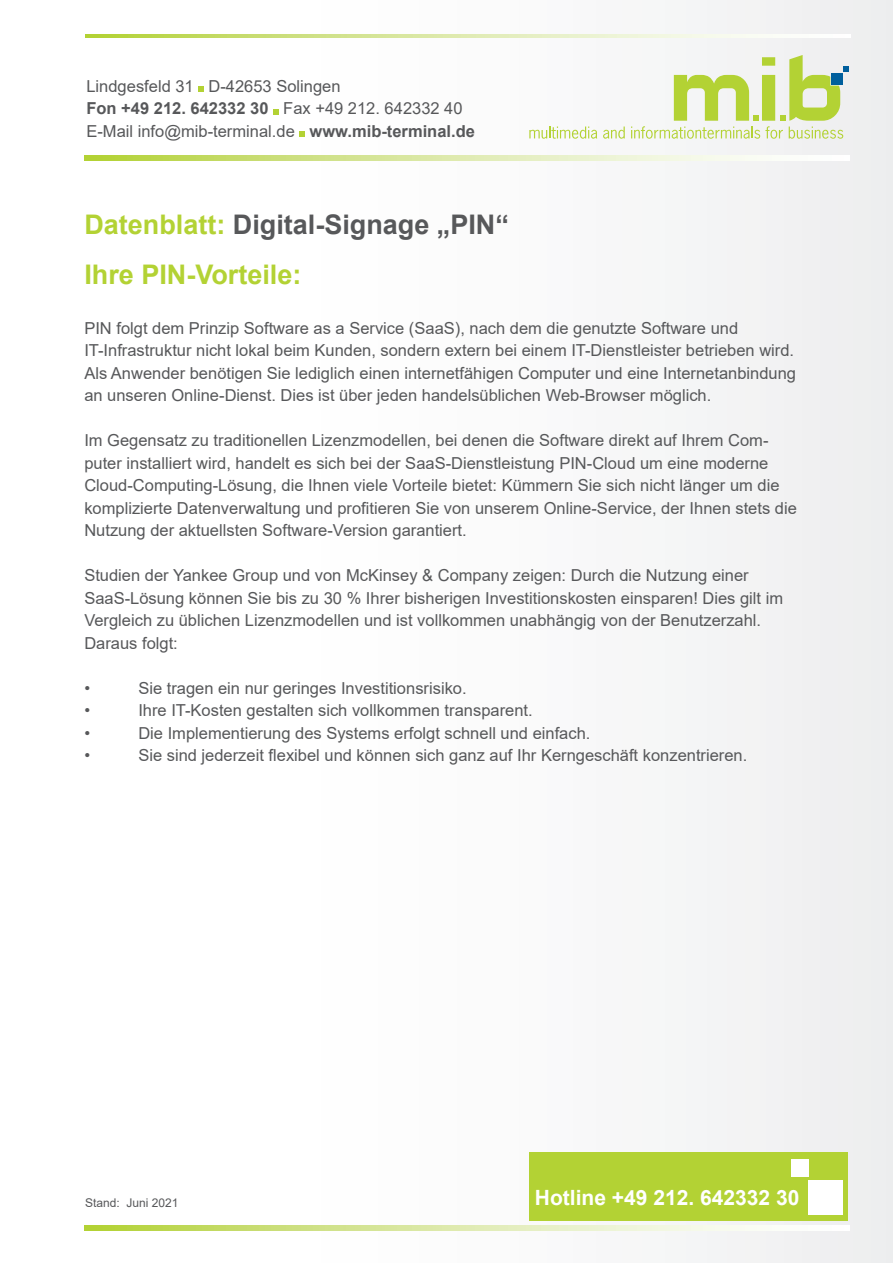
<style>
.page{position:relative;width:893px;height:1263px;background:#fff}
.page>*{position:absolute;margin:0;border:0;box-sizing:border-box;transform-origin:0 0}
.t1{font:700 27px/50.2px "Arial";color:#b3d234}
.t2{font:700 21px "Arial";color:#fff}
.t3{font:16.5px/22.5px "Arial";color:#57585a}
.t4{font:12px "Arial";color:#57585a}
.s1{font-weight:700}
.s2{color:#57585a}
</style>
<div class="page">
<div style="left:259px;top:0;width:634px;height:1263px;background:#f9f9fa"></div>
<svg style="left:529px;top:127px;width:68px;height:12px"></svg>
<svg style="left:603px;top:127px;width:22px;height:12px"></svg>
<svg style="left:631px;top:55px;width:217px;height:84px"></svg>
<svg style="left:85px;top:156px;width:648px;height:4px"></svg>
<svg style="left:198px;top:86px;width:6px;height:6px"></svg>
<svg style="left:273px;top:109px;width:6px;height:5px"></svg>
<svg style="left:299px;top:131px;width:6px;height:6px"></svg>
<svg style="left:86px;top:34px;width:648px;height:3px"></svg>
<div style="left:529px;top:1152px;width:319px;height:68px;background:#b3d234"></div>
<div style="left:808px;top:1180px;width:35px;height:35px;background:#fff"></div>
<div style="left:791px;top:1159px;width:18px;height:18px;background:#fff"></div>
<svg style="left:85px;top:1226px;width:648px;height:4px"></svg>
<p class="t3" style="left:86px;top:75px;width:390px">Lindgesfeld 31 D-42653 Solingen<br><span class="s1">Fon +49 212. 642332 30</span> Fax +49 212. 642332 40<br>E-Mail info@mib-terminal.de <span class="s1">www.mib-terminal.de</span></p>
<h1 class="t1" style="left:84px;top:200px;width:426px">Datenblatt: <span class="s2">Digital-Signage „PIN“<br></span>Ihre PIN-Vorteile:</h1>
<p class="t3" style="left:84px;top:317px;width:655px">PIN folgt dem Prinzip Software as a Service (SaaS), nach dem die genutzte Software und</p>
<p class="t3" style="left:84px;top:339px;width:713px;text-align:justify">IT-Infrastruktur nicht lokal beim Kunden, sondern extern bei einem IT-Dienstleister betrieben wird.<br>Als Anwender benötigen Sie lediglich einen internetfähigen Computer und eine Internetanbindung an unseren Online-Dienst. Dies ist über jeden handelsüblichen Web-Browser möglich.</p>
<p class="t3" style="left:84px;top:429px;width:714px">Im Gegensatz zu traditionellen Lizenzmodellen, bei denen die Software direkt auf Ihrem Com&shy;puter installiert wird, handelt es sich bei der SaaS-Dienstleistung PIN-Cloud um eine moderne Cloud-Computing-Lösung, die Ihnen viele Vorteile bietet: Kümmern Sie sich nicht länger um die komplizierte Datenverwaltung und profitieren Sie von unserem Online-Service, der Ihnen stets die Nutzung der aktuellsten Software-Version garantiert.</p>
<p class="t3" style="left:84px;top:564px;width:666px">Studien der Yankee Group und von McKinsey &amp; Company zeigen: Durch die Nutzung einer</p>
<p class="t3" style="left:84px;top:587px;width:700px">SaaS-Lösung können Sie bis zu 30 % Ihrer bisherigen Investitionskosten einsparen! Dies gilt im<br>Vergleich zu üblichen Lizenzmodellen und ist vollkommen unabhängig von der Benutzerzahl.</p>
<p class="t3" style="left:84px;top:632px;width:95px">Daraus folgt:</p>
<p class="t3" style="left:84px;top:677px;width:7px">•</p>
<p class="t3" style="left:138px;top:677px;width:330px">Sie tragen ein nur geringes Investitionsrisiko.</p>
<p class="t3" style="left:84px;top:699px;width:7px">•</p>
<p class="t3" style="left:138px;top:699px;width:396px">Ihre IT-Kosten gestalten sich vollkommen transparent.</p>
<p class="t3" style="left:84px;top:722px;width:7px">•</p>
<p class="t3" style="left:138px;top:722px;width:454px">Die Implementierung des Systems erfolgt schnell und einfach.</p>
<p class="t3" style="left:84px;top:744px;width:7px">•</p>
<p class="t3" style="left:138px;top:744px;width:610px">Sie sind jederzeit flexibel und können sich ganz auf Ihr Kerngeschäft konzentrieren.</p>
<p class="t4" style="left:85px;top:1194px;width:95px">Stand: Juni 2021</p>
<p class="t2" style="left:535px;top:1183px;width:266px">Hotline +49 212. 642332 30</p>
</div>
